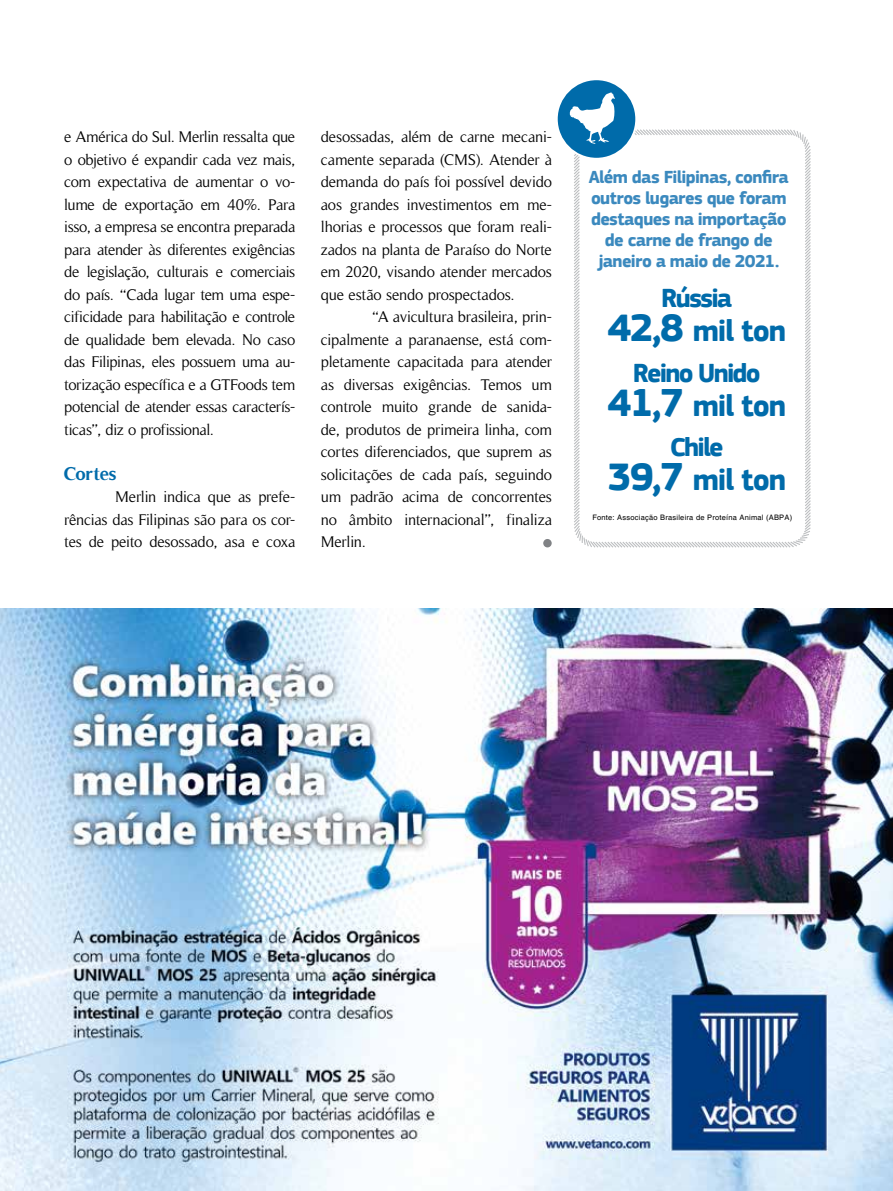
<style>
.page{position:relative;width:893px;height:1191px;background:#fff}
.page>*{position:absolute;margin:0;border:0;box-sizing:border-box;transform-origin:0 0}
.t1{font:700 31.2px "PF Square Sans Pro";letter-spacing:-.04em;color:#006baa}
.t2{font:700 27px "PF Square Sans Pro";letter-spacing:-.065em;color:#006baa}
.t3{font:700 18.75px "Timeless";letter-spacing:-.02em;color:#006baa}
.t4{font:700 18px/21px "PF Square Sans Pro";letter-spacing:-.035em;color:#3b89be;text-align:center}
.t5{font:15.75px/22.5px "Timeless";letter-spacing:-.015em;color:#000;text-align:justify}
.t6{font:7.5px "Helvetica";letter-spacing:.03em;color:#000}
.s1{font-size:40.2px}
</style>
<div class="page">
<img style="left:0;top:608px;width:893px;height:583px">
<div style="left:543px;top:539px;width:9px;height:8px;background:#808285;border-radius:50%"></div>
<svg style="left:574px;top:129px;width:237px;height:419px"></svg>
<div style="left:557px;top:79px;width:79px;height:80px;background:#006baa;border-radius:50%"></div>
<div style="left:556px;top:78px;width:81px;height:82px;border:2px solid #fff;border-radius:50%"></div>
<svg style="left:569px;top:92px;width:46px;height:52px"></svg>
<p class="t5" style="left:64px;top:126px;width:233px">e América do Sul. Merlin ressalta que o objetivo é expandir cada vez mais, com expectativa de aumentar o vo&shy;lume de exportação em 40%. Para isso, a empresa se encontra preparada para atender às diferentes exigências de legislação, culturais e comerciais do país. “Cada lugar tem uma espe&shy;cificidade para habilitação e controle de qualidade bem elevada. No caso das Filipinas, eles possuem uma au&shy;torização específica e a GTFoods tem potencial de atender essas caracterís&shy;ticas”, diz o profissional.</p>
<p class="t3" style="left:64px;top:462px;width:54px">Cortes</p>
<p class="t5" style="left:64px;top:486px;width:233px;text-indent:51px">Merlin indica que as prefe&shy;rências das Filipinas são para os cor&shy;tes de peito desossado, asa e coxa</p>
<p class="t5" style="left:321px;top:126px;width:233px">desossadas, além de carne mecani&shy;camente separada (CMS). Atender à demanda do país foi possível devido aos grandes investimentos em me&shy;lhorias e processos que foram reali&shy;zados na planta de Paraíso do Norte em 2020, visando atender mercados que estão sendo prospectados.</p>
<p class="t5" style="left:321px;top:306px;width:233px;text-indent:51px">“A avicultura brasileira, prin&shy;cipalmente a paranaense, está com&shy;pletamente capacitada para atender as diversas exigências. Temos um controle muito grande de sanida&shy;de, produtos de primeira linha, com cortes diferenciados, que suprem as solicitações de cada país, seguindo um padrão acima de concorrentes no âmbito internacional”, finaliza Merlin.</p>
<p class="t4" style="left:589px;top:167px;width:202px">Além das Filipinas, confira outros lugares que foram destaques na importação de carne de frango de janeiro a maio de 2021.</p>
<h2 class="t2" style="left:661px;top:281px;width:73px">Rússia</h2>
<h1 class="t1" style="left:607px;top:311px;width:180px"><span class="s1">42,8</span> mil ton</h1>
<h2 class="t2" style="left:633px;top:357px;width:129px">Reino Unido</h2>
<h1 class="t1" style="left:607px;top:387px;width:180px"><span class="s1">41,7</span> mil ton</h1>
<h2 class="t2" style="left:670px;top:431px;width:55px">Chile</h2>
<h1 class="t1" style="left:607px;top:461px;width:180px"><span class="s1">39,7</span> mil ton</h1>
<p class="t6" style="left:592px;top:513px;width:201px">Fonte: Associação Brasileira de Proteína Animal (ABPA)</p>
</div>
